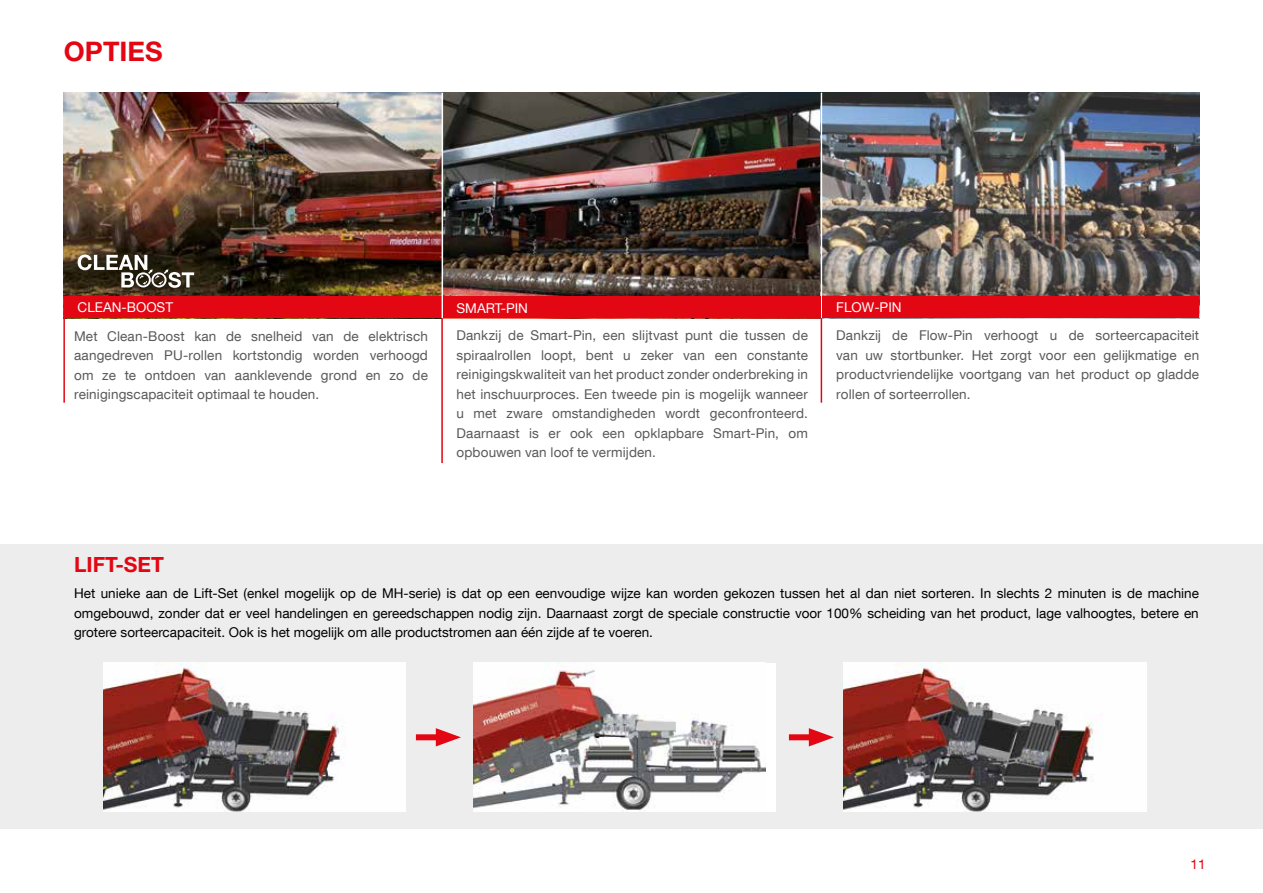
<style>
.page{position:relative;width:1263px;height:893px;background:#fff}
.page>*{position:absolute;margin:0;border:0;box-sizing:border-box;transform-origin:0 0}
.t1{font:700 27px "Helvetica Neue LT Std";color:#e30613}
.t2{font:700 21px "Helvetica Neue LT Std";color:#e30613}
.t3{font:13.5px/19.5px "Helvetica Neue LT Com";letter-spacing:.01em;color:#59595b;text-align:justify}
.t4{font:13.5px/19.5px "Helvetica Neue LT Com";color:#000;text-align:justify}
.t5{font:13.5px "Helvetica Neue LT Com";color:#fff}
.t6{font:13.5px "Helvetica Neue LT Com";color:#e30613}
</style>
<div class="page">
<img style="left:64px;top:93px;width:1135px;height:203px">
<div style="left:64px;top:296px;width:406px;height:22px;background:#e30613"></div>
<hr style="left:442px;top:93px;width:1px;height:225px;background:#fff">
<hr style="left:441px;top:318px;width:2px;height:145px;background:#e30613">
<hr style="left:821px;top:93px;width:1px;height:225px;background:#fff">
<hr style="left:821px;top:318px;width:1px;height:85px;background:#e30613">
<div style="left:443px;top:296px;width:378px;height:22px;background:#e30613"></div>
<div style="left:822px;top:296px;width:377px;height:22px;background:#e30613"></div>
<hr style="left:63px;top:296px;width:2px;height:107px;background:#e30613">
<div style="left:0;top:544px;width:1263px;height:285px;background:#ededed"></div>
<div style="left:416px;top:734px;width:30px;height:6px;background:#e30613"></div>
<svg style="left:436px;top:728px;width:25px;height:18px"></svg>
<div style="left:789px;top:734px;width:30px;height:6px;background:#e30613"></div>
<svg style="left:809px;top:728px;width:25px;height:18px"></svg>
<img style="left:104px;top:663px;width:302px;height:149px">
<div style="left:474px;top:663px;width:302px;height:149px;background:#fff"></div>
<img style="left:474px;top:663px;width:291px;height:148px">
<img style="left:844px;top:663px;width:302px;height:149px">
<svg style="left:78px;top:254px;width:116px;height:34px"></svg>
<h1 class="t1" style="left:64px;top:35px;width:100px">OPTIES</h1>
<p class="t5" style="left:78px;top:299px;width:97px">CLEAN-BOOST</p>
<p class="t5" style="left:456px;top:300px;width:73px">SMART-PIN</p>
<p class="t5" style="left:836px;top:299px;width:67px">FLOW-PIN</p>
<p class="t3" style="left:74px;top:326px;width:355px">Met Clean-Boost kan de snelheid van de elektrisch aangedreven PU-rollen kortstondig worden verhoogd om ze te ontdoen van aanklevende grond en zo de reinigingscapaciteit optimaal te houden.</p>
<p class="t3" style="left:456px;top:325px;width:353px">Dankzij de Smart-Pin, een slijtvast punt die tussen de spiraalrollen loopt, bent u zeker van een constante reinigingskwaliteit van het product zonder onderbreking in het inschuurproces. Een tweede pin is mogelijk wanneer u met zware omstandigheden wordt geconfronteerd.<br>Daarnaast is er ook een opklapbare Smart-Pin, om opbouwen van loof te vermijden.</p>
<p class="t3" style="left:836px;top:325px;width:364px">Dankzij de Flow-Pin verhoogt u de sorteercapaciteit van uw stortbunker. Het zorgt voor een gelijkmatige en productvriendelijke voortgang van het product op gladde rollen of sorteerrollen.</p>
<h2 class="t2" style="left:74px;top:552px;width:91px">LIFT-SET</h2>
<p class="t4" style="left:74px;top:583px;width:1126px">Het unieke aan de Lift-Set (enkel mogelijk op de MH-serie) is dat op een eenvoudige wijze kan worden gekozen tussen het al dan niet sorteren. In slechts 2 minuten is de machine omgebouwd, zonder dat er veel handelingen en gereedschappen nodig zijn. Daarnaast zorgt de speciale constructie voor 100% scheiding van het product, lage valhoogtes, betere en grotere sorteercapaciteit. Ook is het mogelijk om alle productstromen aan één zijde af te voeren.</p>
<p class="t6" style="left:1190px;top:856px;width:17px">11</p>
</div>
